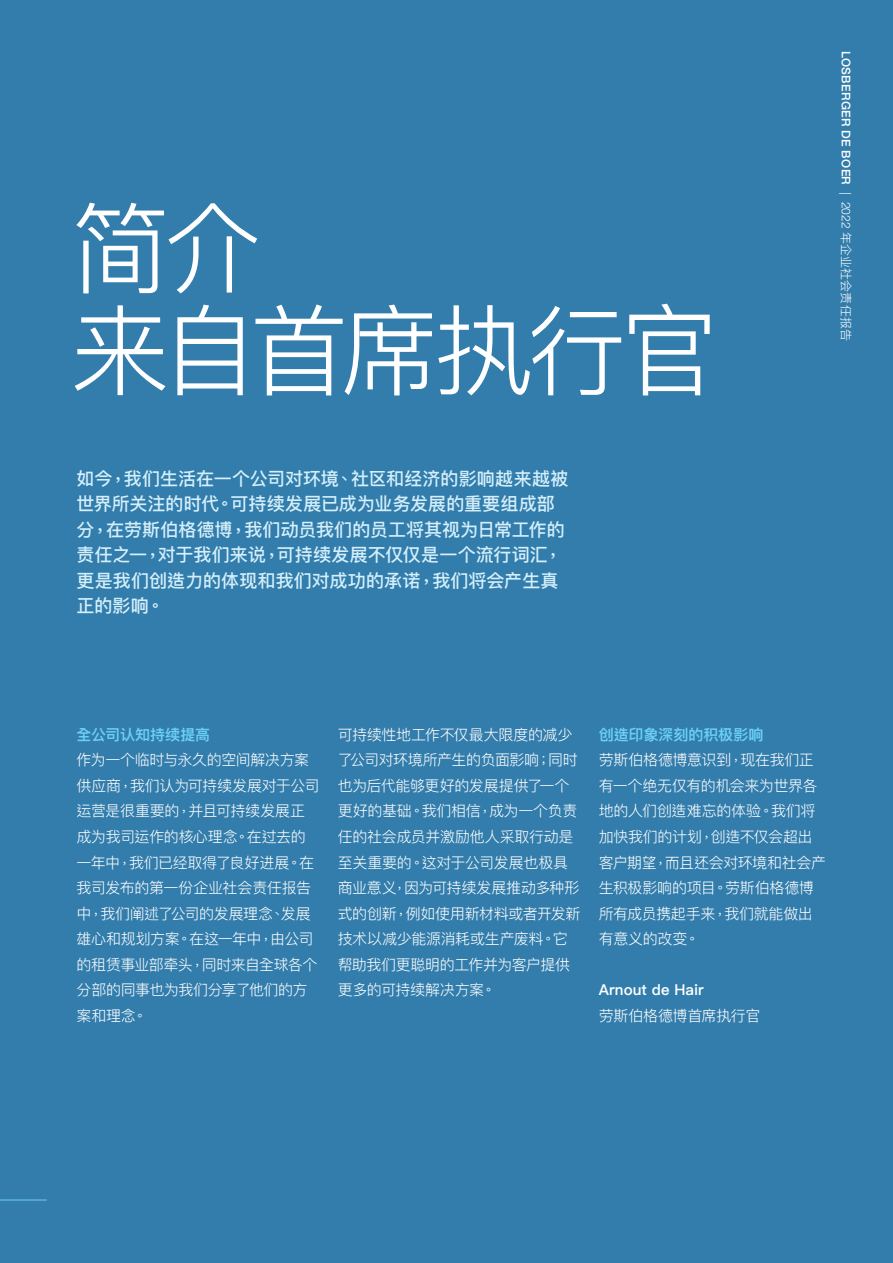
<style>
.page{position:relative;width:893px;height:1263px;background:#327dac}
.page>*{position:absolute;margin:0;border:0;box-sizing:border-box;transform-origin:0 0}
.t1{font:300 99px "Ping Fang HK";letter-spacing:-.065em;color:#fff}
.Intro_Helvetica{font:500 18px/25.5px "Ping Fang HK";letter-spacing:.005em;color:#d4effb}
.Intro_Helvetica-2{font:300 15px/25.5px "Ping Fang HK";letter-spacing:-.025em;color:#fff}
.Intro_Helvetica-3{font:600 15px "Ping Fang HK";color:#6bcff6}
.Intro_Helvetica-4{font:600 15px "Ping Fang HK";letter-spacing:.005em;color:#fff}
.t2{font:500 12px "Helvetica Neue LT Std";letter-spacing:.025em;color:#fff}
.s1{font-weight:300}
.s2{font-family:"Ping Fang HK";font-weight:300}
</style>
<div class="page">
<p class="t1" style="left:71px;top:187px;width:193px">简介</p>
<p class="t1" style="left:71px;top:289px;width:650px">来自首席执行官</p>
<p class="Intro_Helvetica" style="left:77px;top:465px;width:493px">如今，我们生活在一个公司对环境、社区和经济的影响越来越被世界所关注的时代。可持续发展已成为业务发展的重要组成部分，在劳斯伯格德博，我们动员我们的员工将其视为日常工作的责任之一，对于我们来说，可持续发展不仅仅是一个流行词汇，更是我们创造力的体现和我们对成功的承诺，我们将会产生真正的影响。</p>
<p class="t2" style="left:853px;top:51px;width:291px;rotate:90deg">LOSBERGER DE BOER <span class="s1">| 2022</span> <span class="s2">年企业社会责任报告</span></p>
<p class="Intro_Helvetica-3" style="left:77px;top:725px;width:135px">全公司认知持续提高</p>
<p class="Intro_Helvetica-2" style="left:77px;top:747px;width:245px">作为一个临时与永久的空间解决方案供应商，我们认为可持续发展对于公司运营是很重要的，并且可持续发展正成为我司运作的核心理念。在过去的一年中，我们已经取得了良好进展。在我司发布的第一份企业社会责任报告中，我们阐述了公司的发展理念、发展雄心和规划方案。在这一年中，由公司的租赁事业部牵头，同时来自全球各个分部的同事也为我们分享了他们的方案和理念。</p>
<p class="Intro_Helvetica-2" style="left:338px;top:722px;width:244px">可持续性地工作不仅最大限度的减少了公司对环境所产生的负面影响；同时也为后代能够更好的发展提供了一个更好的基础。我们相信，成为一个负责任的社会成员并激励他人采取行动是至关重要的。这对于公司发展也极具商业意义，因为可持续发展推动多种形式的创新，例如使用新材料或者开发新技术以减少能源消耗或生产废料。它帮助我们更聪明的工作并为客户提供更多的可持续解决方案。</p>
<p class="Intro_Helvetica-3" style="left:599px;top:725px;width:166px">创造印象深刻的积极影响</p>
<p class="Intro_Helvetica-2" style="left:599px;top:747px;width:229px">劳斯伯格德博意识到，现在我们正有一个绝无仅有的机会来为世界各地的人们创造难忘的体验。我们将加快我们的计划，创造不仅会超出客户期望，而且还会对环境和社会产生积极影响的项目。劳斯伯格德博所有成员携起手来，我们就能做出有意义的改变。</p>
<p class="Intro_Helvetica-4" style="left:599px;top:980px;width:107px">Arnout de Hair</p>
<p class="Intro_Helvetica-2" style="left:599px;top:1002px;width:163px">劳斯伯格德博首席执行官</p>
</div>
